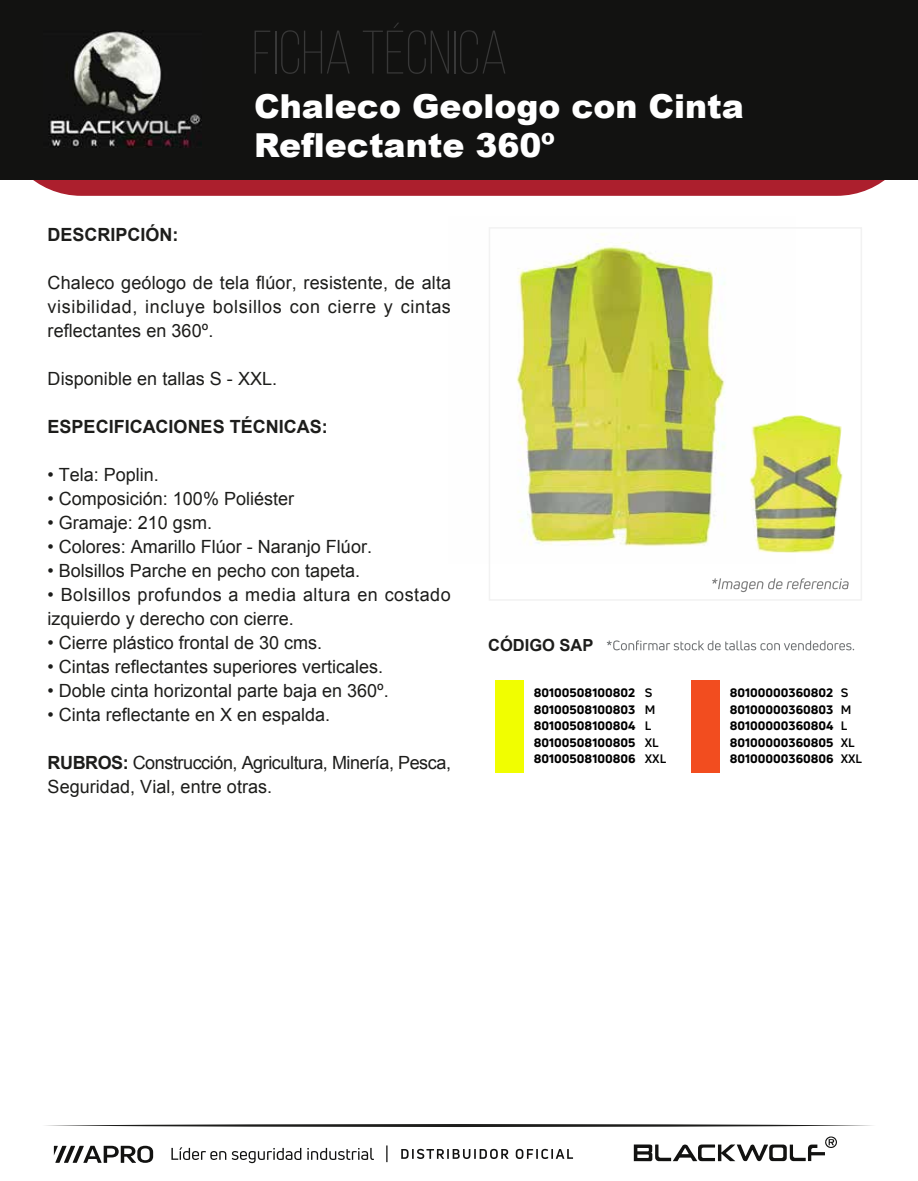
<style>
.page{position:relative;width:918px;height:1181px;background:#fff}
.page>*{position:absolute;margin:0;border:0;box-sizing:border-box;transform-origin:0 0}
.t1{font:900 33px/39px "Arial";color:#fff}
.t2{font:18.15px/24px "Arial";color:#1d1d1b;text-align:justify}
.t3{font:18.15px/24px "Arial";letter-spacing:-.025em;color:#1d1d1b}
.t4{font:18.15px/24px "Arial";letter-spacing:.03em;color:#1d1d1b}
.t5{font:700 18.15px "Arial";color:#1d1d1b}
.t6{font:700 16.65px "Arial";color:#1d1d1b}
.t7{font:800 12px/16.5px "Uni Neue";color:#000}
.s1{font-weight:700}
</style>
<div class="page">
<div style="left:691px;top:680px;width:28px;height:92px;background:#f24d1f"></div>
<div style="left:496px;top:680px;width:28px;height:92px;background:#f1fe00"></div>
<img style="left:516px;top:233px;width:209px;height:314px">
<div style="left:489px;top:227px;width:373px;height:373px;border:2px solid #f2f2f2"></div>
<div style="left:0;top:33px;width:918px;height:163px;background:#ac1f2d;border-radius:81px"></div>
<div style="left:0;top:0;width:918px;height:179px;background:#121211"></div>
<svg style="left:255px;top:31px;width:15px;height:43px"></svg>
<hr style="left:275px;top:31px;width:1px;height:43px;background:#383838">
<svg style="left:281px;top:30px;width:69px;height:44px"></svg>
<svg style="left:363px;top:23px;width:86px;height:51px"></svg>
<hr style="left:454px;top:31px;width:1px;height:43px;background:#383838">
<svg style="left:460px;top:30px;width:45px;height:44px"></svg>
<img style="left:48px;top:31px;width:153px;height:116px">
<svg style="left:54px;top:1145px;width:99px;height:17px"></svg>
<svg style="left:171px;top:1147px;width:55px;height:12px"></svg>
<svg style="left:232px;top:1147px;width:69px;height:15px"></svg>
<svg style="left:307px;top:1147px;width:67px;height:12px"></svg>
<svg style="left:386px;top:1145px;width:2px;height:16px"></svg>
<svg style="left:401px;top:1148px;width:108px;height:10px"></svg>
<svg style="left:516px;top:1148px;width:57px;height:10px"></svg>
<svg style="left:634px;top:1136px;width:203px;height:25px"></svg>
<svg style="left:45px;top:1124px;width:828px;height:2px"></svg>
<svg style="left:712px;top:578px;width:137px;height:14px"></svg>
<svg style="left:607px;top:640px;width:247px;height:10px"></svg>
<img style="left:749px;top:414px;width:94px;height:139px">
<h1 class="t1" style="left:254px;top:86px;width:491px">Chaleco Geologo con Cinta<br>Reflectante 360º</h1>
<p class="t5" style="left:48px;top:222px;width:133px">DESCRIPCIÓN:</p>
<p class="t2" style="left:48px;top:270px;width:405px">Chaleco geólogo de tela flúor, resistente, de alta visibilidad, incluye bolsillos con cierre y cintas reflectantes en 360º.</p>
<p class="t2" style="left:48px;top:366px;width:231px">Disponible en tallas S - XXL.</p>
<p class="t5" style="left:48px;top:414px;width:282px">ESPECIFICACIONES TÉCNICAS:</p>
<p class="t2" style="left:48px;top:462px;width:113px">• Tela: Poplin.</p>
<p class="t2" style="left:48px;top:486px;width:248px">• Composición: 100% Poliéster</p>
<p class="t2" style="left:48px;top:510px;width:166px">• Gramaje: 210 gsm.</p>
<p class="t2" style="left:48px;top:534px;width:326px">• Colores: Amarillo Flúor - Naranjo Flúor.</p>
<p class="t2" style="left:48px;top:558px;width:314px">• Bolsillos Parche en pecho con tapeta.</p>
<p class="t4" style="left:48px;top:582px;width:405px">• Bolsillos profundos a media altura en costado izquierdo y derecho con cierre.</p>
<p class="t2" style="left:48px;top:630px;width:276px">• Cierre plástico frontal de 30 cms.</p>
<p class="t2" style="left:48px;top:654px;width:337px">• Cintas reflectantes superiores verticales.</p>
<p class="t2" style="left:48px;top:678px;width:343px">• Doble cinta horizontal parte baja en 360º.</p>
<p class="t2" style="left:48px;top:702px;width:284px">• Cinta reflectante en X en espalda.</p>
<p class="t3" style="left:48px;top:750px;width:405px"><span class="s1">RUBROS:</span> Construcción, Agricultura, Minería, Pesca,<br>Seguridad, Vial, entre otras.</p>
<p class="t6" style="left:488px;top:634px;width:107px">CÓDIGO SAP</p>
<p class="t7" style="left:534px;top:684px;width:134px">80100508100802 <span class="s1">S<br></span>80100508100803 <span class="s1">M<br></span>80100508100804 <span class="s1">L<br></span>80100508100805 <span class="s1">XL<br></span>80100508100806 <span class="s1">XXL</span></p>
<p class="t7" style="left:730px;top:684px;width:134px">80100000360802 <span class="s1">S<br></span>80100000360803 <span class="s1">M<br></span>80100000360804 <span class="s1">L<br></span>80100000360805 <span class="s1">XL<br></span>80100000360806 <span class="s1">XXL</span></p>
</div>
